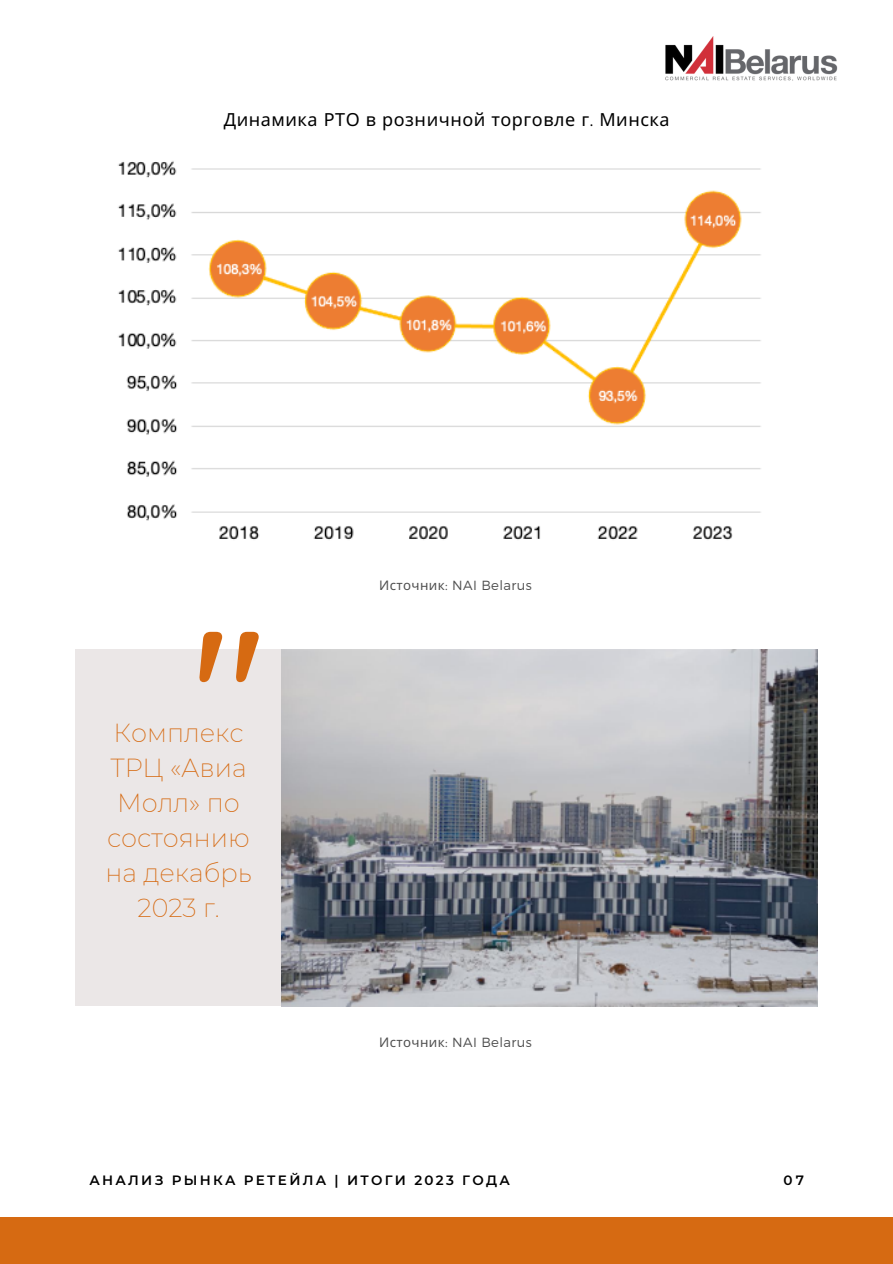
<style>
.page{position:relative;width:893px;height:1264px;background:#fff}
.page>*{position:absolute;margin:0;border:0;box-sizing:border-box;transform-origin:0 0}
.t1{font:500 176.4px "Quicksand";color:#d66a12}
.t2{font:200 25.5px/34.8px "Montserrat";color:#d66a12;text-align:center}
.t3{font:18px "Noto Sans";letter-spacing:.03em;color:#000}
.t4{font:600 13.5px "Montserrat";letter-spacing:.17em;color:#000001}
.t5{font:300 13.2px "Montserrat";letter-spacing:.03em;color:#4f4f4f}
.s1{font-family:"Montserrat";font-weight:300}
.s2{font-family:"Noto Sans";font-weight:400}
</style>
<div class="page">
<div style="left:0;top:1217px;width:892px;height:46px;background:#d66a12"></div>
<img style="left:665px;top:36px;width:172px;height:45px">
<div style="left:76px;top:649px;width:206px;height:357px;background:#ebe7e7"></div>
<img style="left:281px;top:649px;width:536px;height:357px">
<img style="left:118px;top:161px;width:643px;height:379px">
<p class="t3" style="left:224px;top:107px;width:447px">Динамика РТО в розничной торговле г<span class="s1">.</span> Минска</p>
<p class="t1" style="left:193px;top:579px;width:74px">"</p>
<p class="t2" style="left:105px;top:715px;width:148px">Комплекс<br>ТРЦ «Авиа<br>Молл» по состоянию на декабрь<br>2023 г.</p>
<p class="t5" style="left:379px;top:576px;width:154px"><span class="s2">Источник</span>: NAI Belarus</p>
<p class="t5" style="left:379px;top:1033px;width:154px"><span class="s2">Источник</span>: NAI Belarus</p>
<h1 class="t4" style="left:89px;top:1172px;width:422px">АНАЛИЗ РЫНКА РЕТЕЙЛА | ИТОГИ 2023 ГОДА</h1>
<p class="t4" style="left:783px;top:1172px;width:22px">07</p>
</div>
